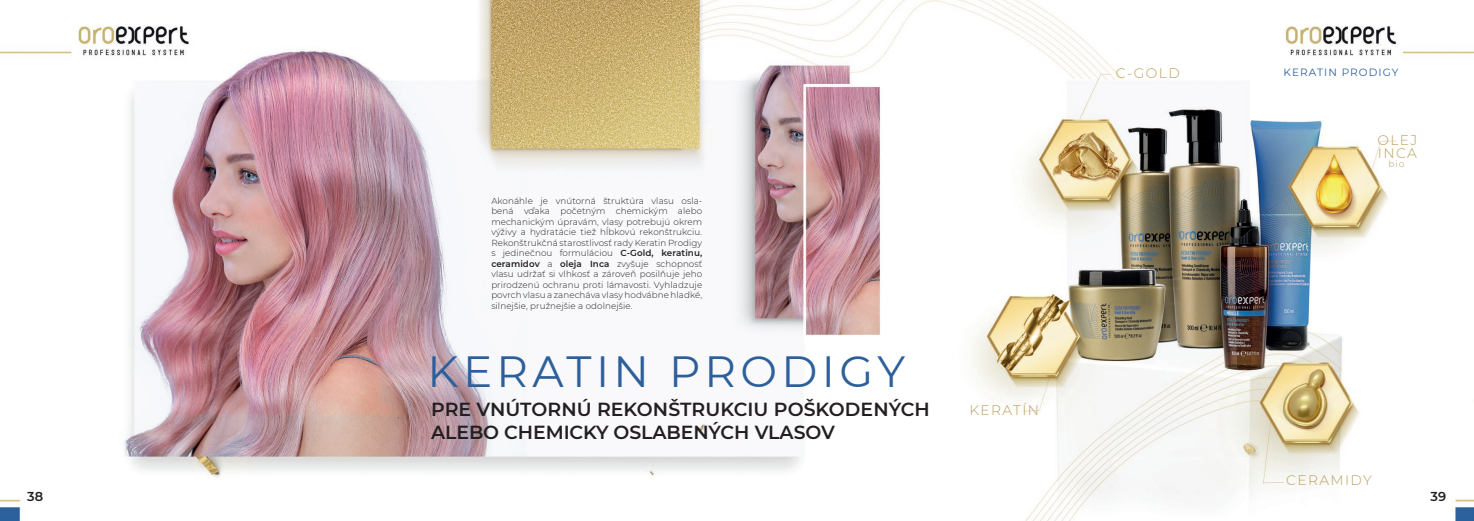
<style>
.page{position:relative;width:1474px;height:521px;background:#fff}
.page>*{position:absolute;margin:0;border:0;box-sizing:border-box;transform-origin:0 0}
.t1{font:43.66px "Montserrat";letter-spacing:.1em;color:#2d609a}
.t2{font:600 18.9px/22.7px "Montserrat";letter-spacing:-.005em;color:#231f20}
.t3{font:300 13.83px/13.1px "Montserrat";letter-spacing:.1em;color:#b9a05e}
.t4{font:600 12.86px "Montserrat";color:#231f20}
.t5{font:10.5px "Montserrat";letter-spacing:.1em;color:#2d609a}
.t6{font:300 9.01px "Montserrat";color:#b9a05e}
.t7{font:300 8.75px/10.5px "Montserrat";letter-spacing:.01em;color:#231f20;text-align:justify}
.s1{font-weight:600}
</style>
<div class="page">
<img style="left:0;top:0;width:1473px;height:521px">
<p class="t7" style="left:491px;top:195px;width:212px">Akonáhle je vnútorná štruktúra vlasu osla&shy;bená vďaka početným chemickým alebo mechanickým úpravám, vlasy potrebujú okrem výživy a hydratácie tiež hĺbkovú rekonštrukciu.<br>Rekonštrukčná starostlivosť rady Keratin Prodigy s jedinečnou formuláciou <span class="s1">C-Gold, keratinu, ceramidov</span> a <span class="s1">oleja Inca</span> zvyšuje schopnosť vlasu udržať si vlhkosť a zároveň posilňuje jeho prirodzenú ochranu proti lámavosti. Vyhladzuje povrch vlasu a zanecháva vlasy hodvábne hladké, silnejšie, pružnejšie a odolnejšie.</p>
<h1 class="t1" style="left:427px;top:341px;width:479px">KERATIN PRODIGY</h1>
<h2 class="t2" style="left:431px;top:398px;width:500px">PRE VNÚTORNÚ REKONŠTRUKCIU POŠKODENÝCH<br>ALEBO CHEMICKY OSLABENÝCH VLASOV</h2>
<h3 class="t3" style="left:969px;top:403px;width:71px">KERATÍN</h3>
<h3 class="t3" style="left:1115px;top:66px;width:65px">C-GOLD</h3>
<p class="t5" style="left:1283px;top:65px;width:116px">KERATIN PRODIGY</p>
<h3 class="t3" style="left:1377px;top:133px;width:41px">OLEJ<br>INCA</h3>
<p class="t6" style="left:1388px;top:158px;width:17px">bio</p>
<h3 class="t3" style="left:1286px;top:473px;width:87px">CERAMIDY</h3>
<h3 class="t4" style="left:27px;top:487px;width:17px">38</h3>
<h3 class="t4" style="left:1430px;top:487px;width:17px">39</h3>
</div>
